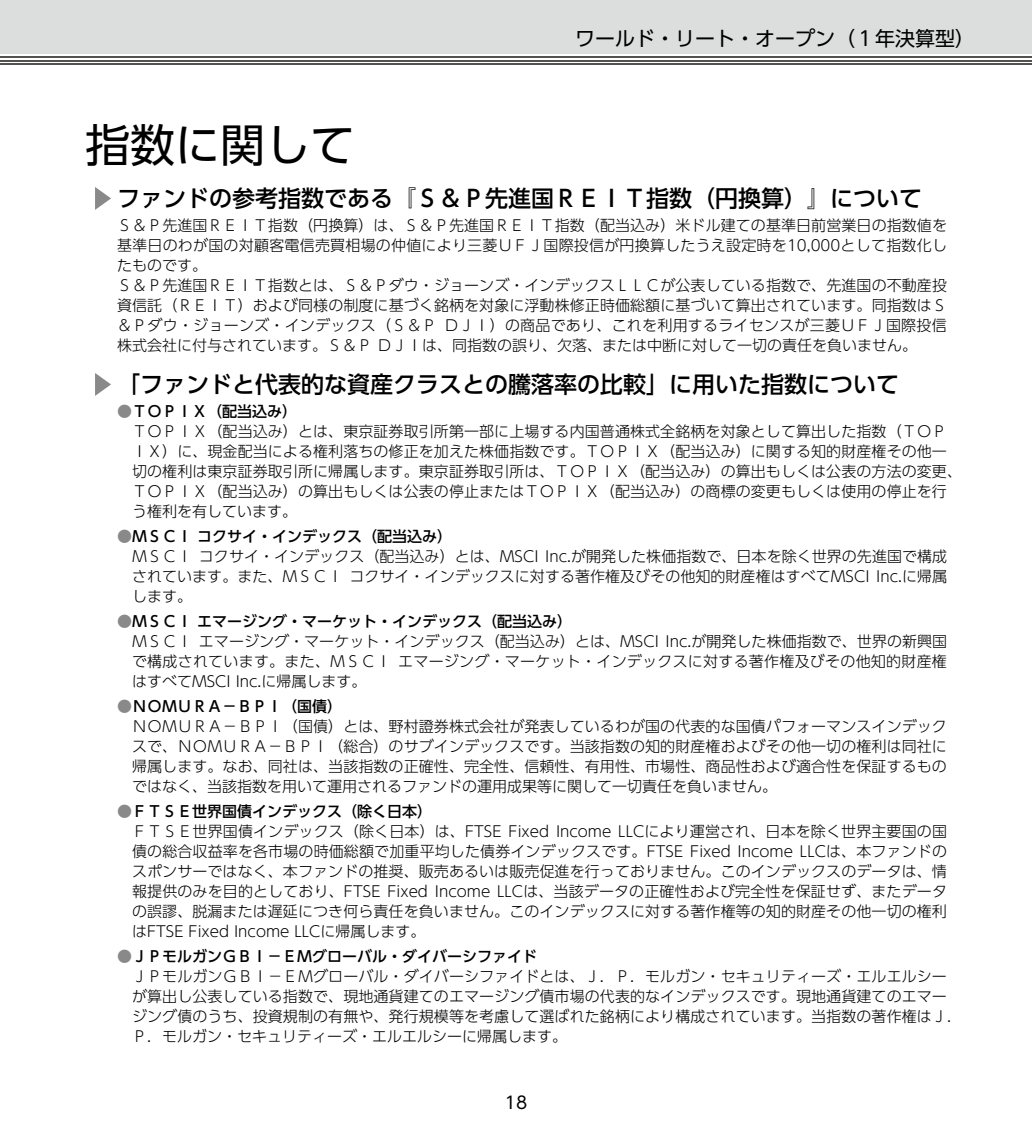
<style>
.page{position:relative;width:1032px;height:1134px;background:#fff}
.page>*{position:absolute;margin:0;border:0;box-sizing:border-box;transform-origin:0 0}
.t1{font:45px "UD Shin Go Pro";color:#000}
.t2{font:500 23px "UD Shin Go Pro";color:#000}
.t3{font:20px "UD Shin Go Pro";color:#000}
.t4{font:17px "UD Shin Go Pro";color:#000}
.t5{font:300 15px/20px "UD Shin Go Pro";letter-spacing:.005em;color:#000}
.s1{font-weight:500;color:#898989}
.s2{font-weight:500}
</style>
<div class="page">
<div style="left:0;top:0;width:1032px;height:54px;background:#dcdddd"></div>
<hr style="left:0;top:63px;width:1032px;height:2px;background:#545251">
<hr style="left:0;top:60px;width:1032px;height:1px;background:#545251">
<hr style="left:0;top:56px;width:1032px;height:2px;background:#545251">
<svg style="left:95px;top:187px;width:16px;height:23px"></svg>
<svg style="left:95px;top:373px;width:16px;height:23px"></svg>
<h3 class="t3" style="left:575px;top:22px;width:401px">ワールド・リート・オープン（１年決算型）</h3>
<h1 class="t1" style="left:85px;top:108px;width:271px">指数に関して</h1>
<h2 class="t2" style="left:117px;top:180px;width:806px">ファンドの参考指数である『Ｓ＆Ｐ先進国ＲＥＩＴ指数（円換算）』について</h2>
<p class="t5" style="left:117px;top:215px;width:831px">Ｓ＆Ｐ先進国ＲＥＩＴ指数（円換算）は、Ｓ＆Ｐ先進国ＲＥＩＴ指数（配当込み）米ドル建ての基準日前営業日の指数値を基準日のわが国の対顧客電信売買相場の仲値により三菱ＵＦＪ国際投信が円換算したうえ設定時を10,000として指数化したものです。<br>Ｓ＆Ｐ先進国ＲＥＩＴ指数とは、Ｓ＆Ｐダウ・ジョーンズ・インデックスＬＬＣが公表している指数で、先進国の不動産投資信託（ＲＥＩＴ）および同様の制度に基づく銘柄を対象に浮動株修正時価総額に基づいて算出されています。同指数はＳ＆Ｐダウ・ジョーンズ・インデックス（Ｓ＆Ｐ ＤＪＩ）の商品であり、これを利用するライセンスが三菱ＵＦＪ国際投信株式会社に付与されています。Ｓ＆Ｐ ＤＪＩは、同指数の誤り、欠落、または中断に対して一切の責任を負いません。</p>
<h2 class="t2" style="left:117px;top:366px;width:783px">「ファンドと代表的な資産クラスとの騰落率の比較」に用いた指数について</h2>
<p class="t5" style="left:132px;top:401px;width:831px;text-indent:-15px"><span class="s1">●</span><span class="s2">ＴＯＰＩＸ（配当込み）<br></span>ＴＯＰＩＸ（配当込み）とは、東京証券取引所第一部に上場する内国普通株式全銘柄を対象として算出した指数（ＴＯＰＩＸ）に、現金配当による権利落ちの修正を加えた株価指数です。ＴＯＰＩＸ（配当込み）に関する知的財産権その他一切の権利は東京証券取引所に帰属します。東京証券取引所は、ＴＯＰＩＸ（配当込み）の算出もしくは公表の方法の変更、ＴＯＰＩＸ（配当込み）の算出もしくは公表の停止またはＴＯＰＩＸ（配当込み）の商標の変更もしくは使用の停止を行う権利を有しています。</p>
<p class="t5" style="left:132px;top:526px;width:817px;text-indent:-15px"><span class="s1">●</span><span class="s2">ＭＳＣＩ コクサイ・インデックス（配当込み）<br></span>ＭＳＣＩ コクサイ・インデックス（配当込み）とは、MSCI Inc.が開発した株価指数で、日本を除く世界の先進国で構成されています。また、ＭＳＣＩ コクサイ・インデックスに対する著作権及びその他知的財産権はすべてMSCI Inc.に帰属します。</p>
<p class="t5" style="left:132px;top:611px;width:817px;text-indent:-15px"><span class="s1">●</span><span class="s2">ＭＳＣＩ エマージング・マーケット・インデックス（配当込み）<br></span>ＭＳＣＩ エマージング・マーケット・インデックス（配当込み）とは、MSCI Inc.が開発した株価指数で、世界の新興国で構成されています。また、ＭＳＣＩ エマージング・マーケット・インデックスに対する著作権及びその他知的財産権はすべてMSCI Inc.に帰属します。</p>
<p class="t5" style="left:132px;top:696px;width:816px;text-indent:-15px"><span class="s1">●</span><span class="s2">ＮＯＭＵＲＡ－ＢＰＩ（国債）<br></span>ＮＯＭＵＲＡ－ＢＰＩ（国債）とは、野村證券株式会社が発表しているわが国の代表的な国債パフォーマンスインデックスで、ＮＯＭＵＲＡ－ＢＰＩ（総合）のサブインデックスです。当該指数の知的財産権およびその他一切の権利は同社に帰属します。なお、同社は、当該指数の正確性、完全性、信頼性、有用性、市場性、商品性および適合性を保証するものではなく、当該指数を用いて運用されるファンドの運用成果等に関して一切責任を負いません。</p>
<p class="t5" style="left:132px;top:801px;width:816px;text-indent:-15px"><span class="s1">●</span><span class="s2">ＦＴＳＥ世界国債インデックス（除く日本）<br></span>ＦＴＳＥ世界国債インデックス（除く日本）は、FTSE Fixed Income LLCにより運営され、日本を除く世界主要国の国債の総合収益率を各市場の時価総額で加重平均した債券インデックスです。FTSE Fixed Income LLCは、本ファンドのスポンサーではなく、本ファンドの推奨、販売あるいは販売促進を行っておりません。このインデックスのデータは、情報提供のみを目的としており、FTSE Fixed Income LLCは、当該データの正確性および完全性を保証せず、またデータの誤謬、脱漏または遅延につき何ら責任を負いません。このインデックスに対する著作権等の知的財産その他一切の権利はFTSE Fixed Income LLCに帰属します。</p>
<p class="t5" style="left:132px;top:946px;width:831px;text-indent:-15px"><span class="s1">●</span><span class="s2">ＪＰモルガンＧＢＩ－ＥＭグローバル・ダイバーシファイド<br></span>ＪＰモルガンＧＢＩ－ＥＭグローバル・ダイバーシファイドとは、Ｊ．Ｐ．モルガン・セキュリティーズ・エルエルシーが算出し公表している指数で、現地通貨建てのエマージング債市場の代表的なインデックスです。現地通貨建てのエマージング債のうち、投資規制の有無や、発行規模等を考慮して選ばれた銘柄により構成されています。当指数の著作権はＪ．Ｐ．モルガン・セキュリティーズ・エルエルシーに帰属します。</p>
<p class="t4" style="left:505px;top:1089px;width:24px">18</p>
</div>
